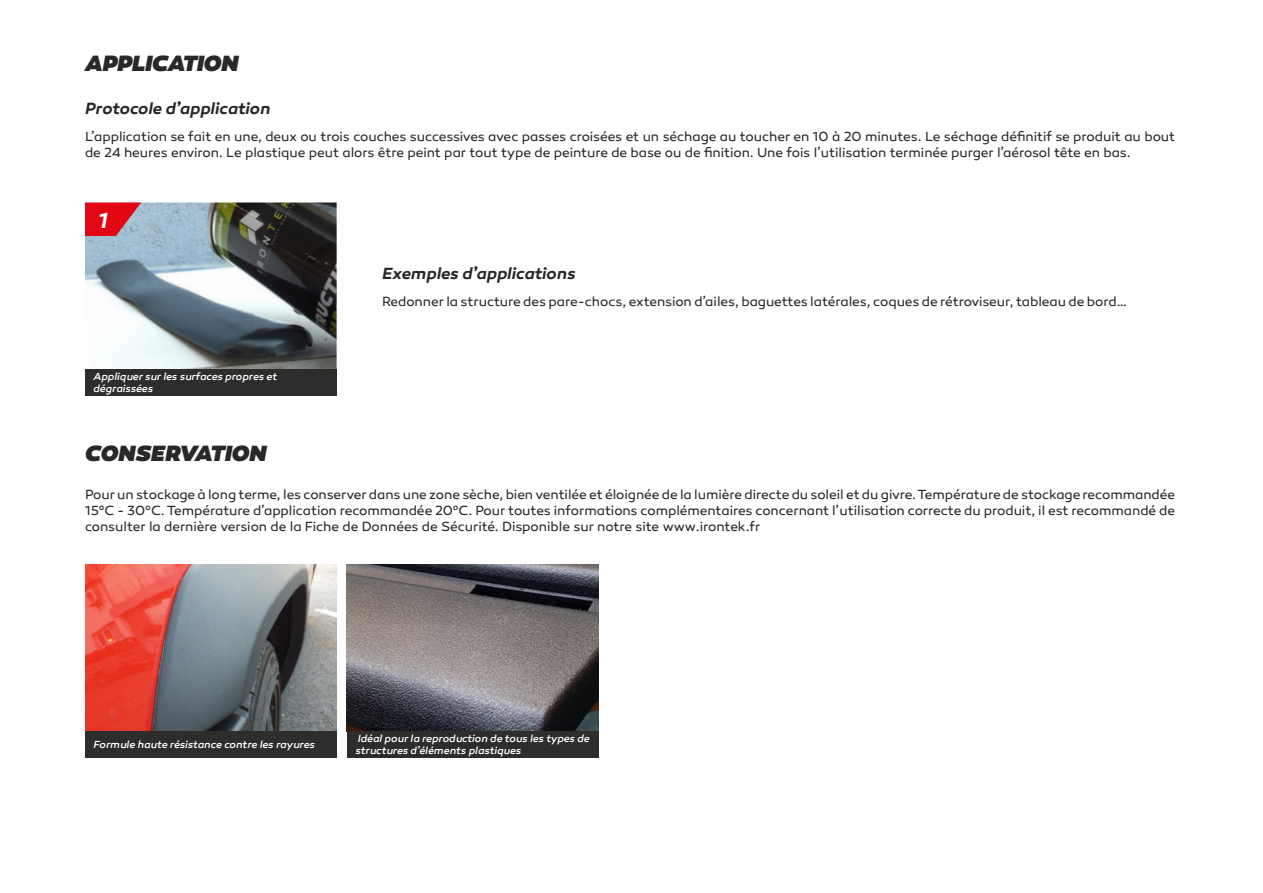
<style>
.page{position:relative;width:1263px;height:893px;background:#fff}
.page>*{position:absolute;margin:0;border:0;box-sizing:border-box;transform-origin:0 0}
.t1{font:italic 900 22.5px "Canaro";color:#282827}
.t2{font:italic 600 22.5px "Canaro";color:#fff}
.t3{font:italic 600 16.5px "Canaro";letter-spacing:-.005em;color:#282827}
.t4{font:13.5px/16.2px "Canaro";letter-spacing:-.005em;color:#282827;text-align:justify}
.t5{font:italic 500 10.5px/12.6px "Canaro";letter-spacing:-.005em;color:#fff}
</style>
<div class="page">
<img style="left:85px;top:564px;width:252px;height:167px">
<div style="left:85px;top:731px;width:252px;height:26px;background:#2d2d2c"></div>
<img style="left:347px;top:564px;width:251px;height:167px">
<div style="left:347px;top:731px;width:251px;height:26px;background:#2d2d2c"></div>
<img style="left:85px;top:203px;width:252px;height:166px">
<svg style="left:85px;top:202px;width:56px;height:34px;background:#d4323f"></svg>
<div style="left:85px;top:369px;width:252px;height:26px;background:#2d2d2c"></div>
<h1 class="t1" style="left:85px;top:48px;width:155px">APPLICATION</h1>
<p class="t3" style="left:85px;top:98px;width:187px">Protocole d’application</p>
<p class="t4" style="left:85px;top:129px;width:1092px">L’application se fait en une, deux ou trois couches successives avec passes croisées et un séchage au toucher en 10 à 20 minutes. Le séchage définitif se produit au bout de 24 heures environ. Le plastique peut alors être peint par tout type de peinture de base ou de finition. Une fois l’utilisation terminée purger l’aérosol tête en bas.</p>
<h1 class="t2" style="left:98px;top:206px;width:11px">1</h1>
<p class="t5" style="left:94px;top:370px;width:185px">Appliquer sur les surfaces propres et dégraissées</p>
<p class="t3" style="left:382px;top:263px;width:195px">Exemples d’applications</p>
<p class="t4" style="left:382px;top:294px;width:746px">Redonner la structure des pare-chocs, extension d’ailes, baguettes latérales, coques de rétroviseur, tableau de bord…</p>
<h1 class="t1" style="left:85px;top:439px;width:183px">CONSERVATION</h1>
<p class="t4" style="left:85px;top:486px;width:1092px">Pour un stockage à long terme, les conserver dans une zone sèche, bien ventilée et éloignée de la lumière directe du soleil et du givre. Température de stockage recommandée 15°C - 30°C. Température d’application recommandée 20°C. Pour toutes informations complémentaires concernant l’utilisation correcte du produit, il est recommandé de consulter la dernière version de la Fiche de Données de Sécurité. Disponible sur notre site www.irontek.fr</p>
<p class="t5" style="left:94px;top:738px;width:223px">Formule haute résistance contre les rayures</p>
<p class="t5" style="left:355px;top:732px;width:236px">Idéal pour la reproduction de tous les types de structures d’éléments plastiques</p>
</div>
